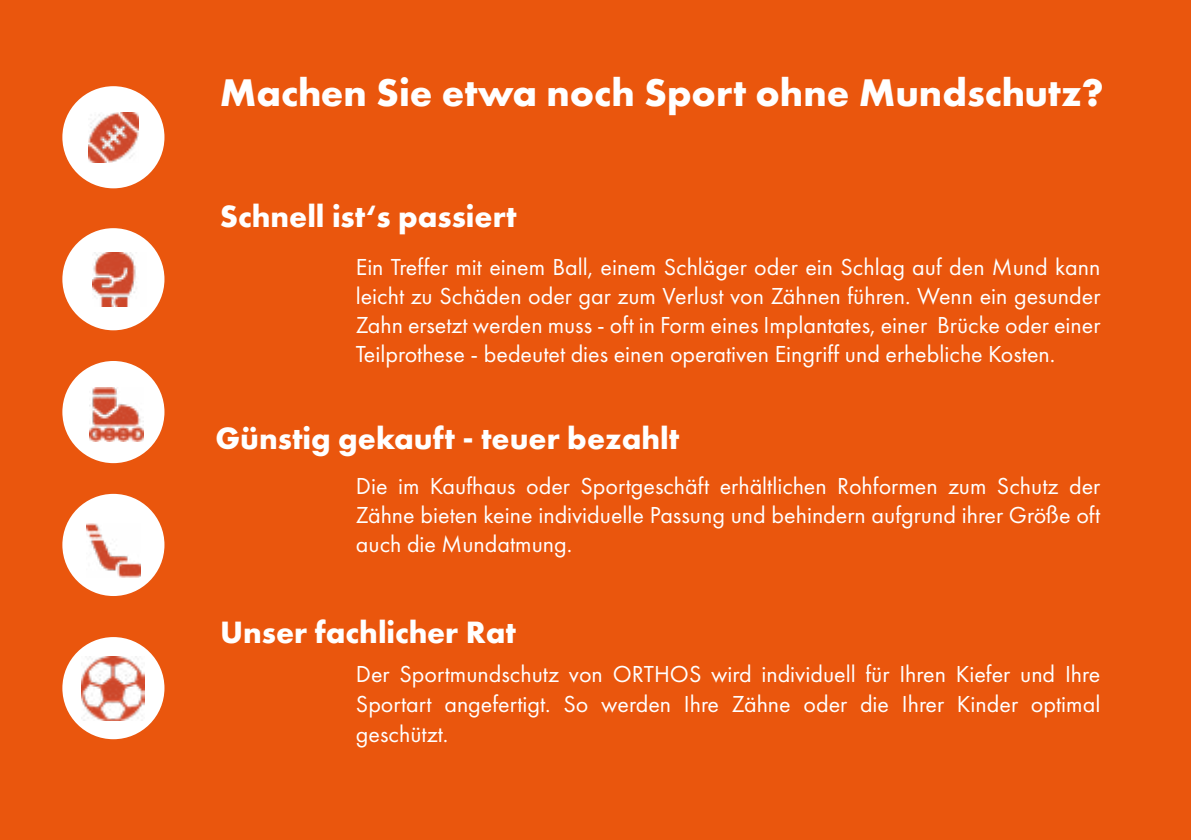
<style>
.page{position:relative;width:1191px;height:840px;background:#fff}
.page>*{position:absolute;margin:0;border:0;box-sizing:border-box;transform-origin:0 0}
.t1{font:700 40px "Futura PT";color:#fff}
.t2{font:700 32px "Futura PT";color:#fff}
.t3{font:24px/28.8px "Futura PT";color:#fff;text-align:justify}
</style>
<div class="page">
<div style="left:0;top:0;width:1191px;height:839px;background:#ea560d"></div>
<div style="left:62px;top:86px;width:102px;height:102px;background:#fff;border-radius:50%"></div>
<div style="left:62px;top:228px;width:102px;height:102px;background:#fff;border-radius:50%"></div>
<div style="left:62px;top:361px;width:102px;height:102px;background:#fff;border-radius:50%"></div>
<div style="left:62px;top:493px;width:102px;height:102px;background:#fff;border-radius:50%"></div>
<div style="left:62px;top:636px;width:102px;height:102px;background:#fff;border-radius:50%"></div>
<img style="left:89px;top:112px;width:49px;height:50px">
<img style="left:92px;top:252px;width:45px;height:54px">
<img style="left:89px;top:387px;width:54px;height:54px">
<img style="left:86px;top:523px;width:54px;height:54px">
<img style="left:81px;top:656px;width:64px;height:63px">
<h1 class="t1" style="left:220px;top:67px;width:885px">Machen Sie etwa noch Sport ohne Mundschutz?</h1>
<h2 class="t2" style="left:220px;top:195px;width:298px">Schnell ist‘s passiert</h2>
<p class="t3" style="left:356px;top:252px;width:746px">Ein Treffer mit einem Ball, einem Schläger oder ein Schlag auf den Mund kann leicht zu Schäden oder gar zum Verlust von Zähnen führen. Wenn ein gesunder Zahn ersetzt werden muss - oft in Form eines Implantates, einer Brücke oder einer Teilprothese - bedeutet dies einen operativen Eingriff und erhebliche Kosten.</p>
<h2 class="t2" style="left:215px;top:417px;width:465px">Günstig gekauft - teuer bezahlt</h2>
<p class="t3" style="left:356px;top:471px;width:746px">Die im Kaufhaus oder Sportgeschäft erhältlichen Rohformen zum Schutz der Zähne bieten keine individuelle Passung und behindern aufgrund ihrer Größe oft auch die Mundatmung.</p>
<h2 class="t2" style="left:220px;top:611px;width:297px">Unser fachlicher Rat</h2>
<p class="t3" style="left:356px;top:658px;width:746px;line-height:30px">Der Sportmundschutz von ORTHOS wird individuell für Ihren Kiefer und Ihre Sportart angefertigt. So werden Ihre Zähne oder die Ihrer Kinder optimal geschützt.</p>
</div>
